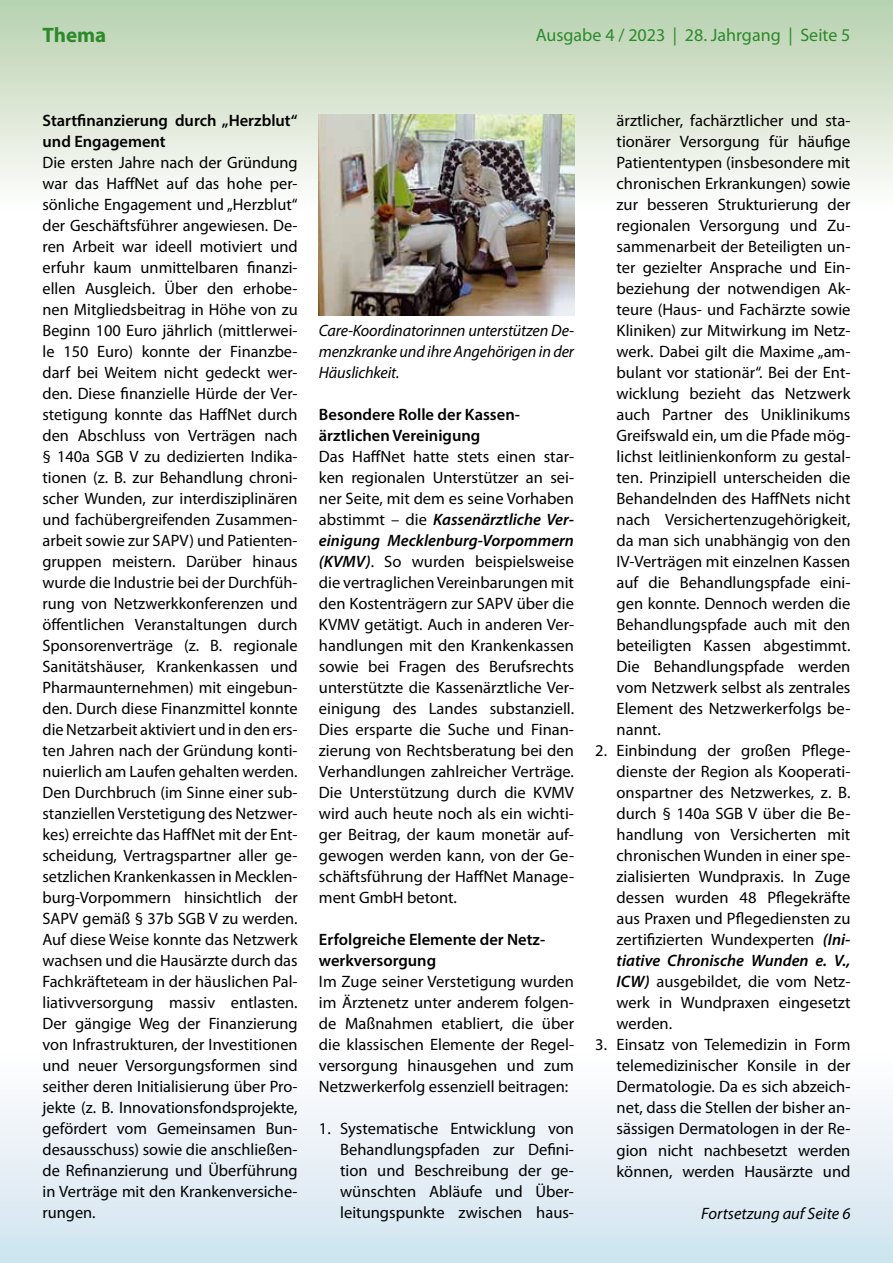
<style>
.page{position:relative;width:893px;height:1263px;background:#fff}
.page>*{position:absolute;margin:0;border:0;box-sizing:border-box;transform-origin:0 0}
.t1{font:700 21px "Myriad Pro";color:#2c8a2a}
.t2{font:18px "Myriad Pro";color:#2c8a2a}
.t3{font:16.5px/21px "Myriad Pro";color:#000;text-align:justify}
.t4{font:600 16.5px/21px "Myriad Pro";color:#000}
.t5{font:italic 16.5px/21px "Myriad Pro";letter-spacing:-.01em;color:#000;text-align:justify}
.s1{font-weight:600;font-style:italic}
</style>
<div class="page">
<div style="left:0;top:1050px;width:893px;height:213px;background:linear-gradient(to bottom,#fffeff,#cfe4ef)"></div>
<div style="left:0;top:0;width:893px;height:213px;background:linear-gradient(to bottom,#b7d0ad,#fffefd)"></div>
<svg style="left:0;top:1050px;width:1px;height:213px"></svg>
<svg style="left:0;top:0;width:1px;height:213px"></svg>
<img style="left:319px;top:114px;width:255px;height:201px">
<p class="t1" style="left:43px;top:21px;width:65px">Thema</p>
<p class="t2" style="left:536px;top:24px;width:316px">Ausgabe 4 / 2023 | 28. Jahrgang | Seite 5</p>
<p class="t4" style="left:43px;top:110px;width:257px">Startfinanzierung durch „Herzblut“ und Engagement</p>
<p class="t3" style="left:43px;top:152px;width:257px">Die ersten Jahre nach der Gründung war das HaffNet auf das hohe per&shy;sönliche Engagement und „Herzblut“ der Geschäftsführer angewiesen. De&shy;ren Arbeit war ideell motiviert und erfuhr kaum unmittelbaren finanzi&shy;ellen Ausgleich. Über den erhobe&shy;nen Mitgliedsbeitrag in Höhe von zu Beginn 100 Euro jährlich (mittlerwei&shy;le 150 Euro) konnte der Finanzbe&shy;darf bei Weitem nicht gedeckt wer&shy;den. Diese finanzielle Hürde der Ver&shy;stetigung konnte das HaffNet durch den Abschluss von Verträgen nach § 140a SGB V zu dedizierten Indika&shy;tionen (z. B. zur Behandlung chroni&shy;scher Wunden, zur interdisziplinären und fachübergreifenden Zusammen&shy;arbeit sowie zur SAPV) und Patienten&shy;gruppen meistern. Darüber hinaus wurde die Industrie bei der Durchfüh&shy;rung von Netzwerkkonferenzen und öffentlichen Veranstaltungen durch Sponsorenverträge (z. B. regionale Sanitätshäuser, Krankenkassen und Pharmaunternehmen) mit eingebun&shy;den. Durch diese Finanzmittel konnte die Netzarbeit aktiviert und in den ers&shy;ten Jahren nach der Gründung konti&shy;nuierlich am Laufen gehalten werden.<br>Den Durchbruch (im Sinne einer sub&shy;stanziellen Verstetigung des Netzwer&shy;kes) erreichte das HaffNet mit der Ent&shy;scheidung, Vertragspartner aller ge&shy;setzlichen Krankenkassen in Mecklen&shy;burg-Vorpommern hinsichtlich der SAPV gemäß § 37b SGB V zu werden.<br>Auf diese Weise konnte das Netzwerk wachsen und die Hausärzte durch das Fachkräfteteam in der häuslichen Pal&shy;liativversorgung massiv entlasten.<br>Der gängige Weg der Finanzierung von Infrastrukturen, der Investitionen und neuer Versorgungsformen sind seither deren Initialisierung über Pro&shy;jekte (z. B. Innovationsfondsprojekte, gefördert vom Gemeinsamen Bun&shy;desausschuss) sowie die anschließen&shy;de Refinanzierung und Überführung in Verträge mit den Krankenversiche&shy;rungen.</p>
<p class="t5" style="left:319px;top:320px;width:257px">Care-Koordinatorinnen unterstützen De&shy;menzkranke und ihre Angehörigen in der Häuslichkeit.</p>
<p class="t4" style="left:319px;top:404px;width:203px">Besondere Rolle der Kassen&shy;ärztlichen Vereinigung</p>
<p class="t3" style="left:319px;top:446px;width:257px">Das HaffNet hatte stets einen star&shy;ken regionalen Unterstützer an sei&shy;ner Seite, mit dem es seine Vorhaben abstimmt – die <span class="s1">Kassenärztliche Ver&shy;einigung Mecklenburg-Vorpommern (KVMV)</span>. So wurden beispielsweise die vertraglichen Vereinbarungen mit den Kostenträgern zur SAPV über die KVMV getätigt. Auch in anderen Ver&shy;handlungen mit den Krankenkassen sowie bei Fragen des Berufsrechts unterstützte die Kassenärztliche Ver&shy;einigung des Landes substanziell.<br>Dies ersparte die Suche und Finan&shy;zierung von Rechtsberatung bei den Verhandlungen zahlreicher Verträge.<br>Die Unterstützung durch die KVMV wird auch heute noch als ein wichti&shy;ger Beitrag, der kaum monetär auf&shy;gewogen werden kann, von der Ge&shy;schäftsführung der HaffNet Manage&shy;ment GmbH betont.</p>
<p class="t4" style="left:319px;top:929px;width:228px">Erfolgreiche Elemente der Netz&shy;werkversorgung</p>
<p class="t3" style="left:319px;top:971px;width:257px">Im Zuge seiner Verstetigung wurden im Ärztenetz unter anderem folgen&shy;de Maßnahmen etabliert, die über die klassischen Elemente der Regel&shy;versorgung hinausgehen und zum Netzwerkerfolg essenziell beitragen:</p>
<p class="t3" style="left:340px;top:1118px;width:235px;text-indent:-21px">1. Systematische Entwicklung von Behandlungspfaden zur Defini&shy;tion und Beschreibung der ge&shy;wünschten Abläufe und Über&shy;leitungspunkte zwischen haus-</p>
<p class="t3" style="left:617px;top:110px;width:235px">ärztlicher, fachärztlicher und sta&shy;tionärer Versorgung für häufige Patiententypen (insbesondere mit chronischen Erkrankungen) sowie zur besseren Strukturierung der regionalen Versorgung und Zu&shy;sammenarbeit der Beteiligten un&shy;ter gezielter Ansprache und Ein&shy;beziehung der notwendigen Ak&shy;teure (Haus- und Fachärzte sowie Kliniken) zur Mitwirkung im Netz&shy;werk. Dabei gilt die Maxime „am&shy;bulant vor stationär“. Bei der Ent&shy;wicklung bezieht das Netzwerk auch Partner des Uniklinikums Greifswald ein, um die Pfade mög&shy;lichst leitlinienkonform zu gestal&shy;ten. Prinzipiell unterscheiden die Behandelnden des HaffNets nicht nach Versichertenzugehörigkeit, da man sich unabhängig von den IV-Verträgen mit einzelnen Kassen auf die Behandlungspfade eini&shy;gen konnte. Dennoch werden die Behandlungspfade auch mit den beteiligten Kassen abgestimmt.<br>Die Behandlungspfade werden vom Netzwerk selbst als zentrales Element des Netzwerkerfolgs be&shy;nannt.</p>
<p class="t3" style="left:617px;top:740px;width:235px;text-indent:-21px">2. Einbindung der großen Pflege&shy;dienste der Region als Kooperati&shy;onspartner des Netzwerkes, z. B. durch § 140a SGB V über die Be&shy;handlung von Versicherten mit chronischen Wunden in einer spe&shy;zialisierten Wundpraxis. In Zuge dessen wurden 48 Pflegekräfte aus Praxen und Pflegediensten zu zertifizierten Wundexperten <span class="s1">(Ini&shy;tiative Chronische Wunden e. V., ICW)</span> ausgebildet, die vom Netz&shy;werk in Wundpraxen eingesetzt werden.</p>
<p class="t3" style="left:617px;top:1034px;width:235px;text-indent:-21px">3. Einsatz von Telemedizin in Form telemedizinischer Konsile in der Dermatologie. Da es sich abzeich&shy;net, dass die Stellen der bisher an&shy;sässigen Dermatologen in der Re&shy;gion nicht nachbesetzt werden können, werden Hausärzte und</p>
<p class="t5" style="left:701px;top:1202px;width:151px">Fortsetzung auf Seite 6</p>
</div>
